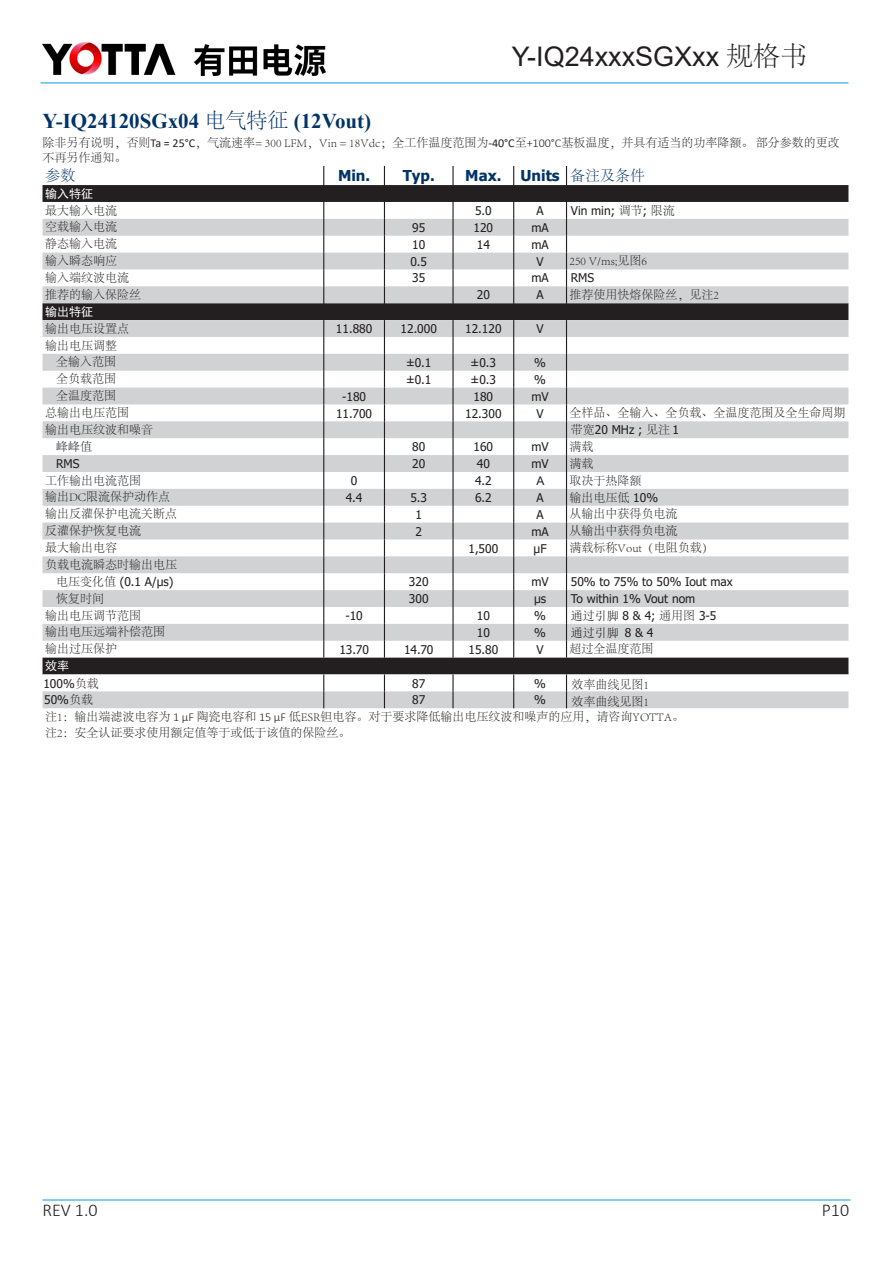
<style>
.page{position:relative;width:893px;height:1263px;background:#fff}
.page>*{position:absolute;margin:0;border:0;box-sizing:border-box;transform-origin:0 0}
.t1{font:27px "Arial";color:#231f20}
.t2{font:700 21px "Times New Roman";color:#036}
.t3{font:300 18px "Calibri";color:#231f20}
.t4{font:700 15px "Tahoma";color:#036}
.t5{font:300 15px "Adobe Song Std";color:#036}
.t6{font:300 12px/14.4px "Adobe Song Std";color:#231f20}
.t7{font:12px "Tahoma";color:#231f20}
.t8{font:12px "Sim Hei";color:#fff}
.t9{font:12px "Sim Sun";color:#231f20}
.t10{font:12px "Arial";color:#231f20}
.s1{font-family:"Adobe Song Std";font-weight:300}
.s2{font-family:"Calibri";font-weight:400}
.s3{font-family:"Calibri"}
.s4{font-family:"Tahoma";font-weight:400}
.s5{font-family:"Sim Sun"}
.s6{font-family:"Tahoma"}
</style>
<div class="page">
<hr style="left:41px;top:83px;width:807px;height:1px;background:#009ee0">
<img style="left:43px;top:43px;width:282px;height:33px">
<hr style="left:43px;top:1199px;width:807px;height:1px;background:#009ee0">
<svg style="left:43px;top:185px;width:805px;height:489px"></svg>
<svg style="left:43px;top:219px;width:805px;height:422px;fill:#d1d2d4"></svg>
<svg style="left:43px;top:708px;width:805px;height:1px"></svg>
<svg style="left:323px;top:166px;width:1px;height:492px"></svg>
<svg style="left:384px;top:166px;width:1px;height:492px"></svg>
<svg style="left:452px;top:166px;width:2px;height:492px"></svg>
<svg style="left:513px;top:166px;width:1px;height:492px"></svg>
<svg style="left:566px;top:166px;width:1px;height:492px"></svg>
<svg style="left:43px;top:674px;width:805px;height:34px"></svg>
<h1 class="t1" style="left:512px;top:38px;width:297px">Y-IQ24xxxSGXxx <span class="s1">规格书</span></h1>
<p class="t2" style="left:43px;top:105px;width:330px">Y-IQ24120SGx04 <span class="s1">电气特征</span> (12Vout)</p>
<p class="t6" style="left:43px;top:136px;width:799px">除非另有说明，否则<span class="s2">Ta = 25°C</span>，气流速率= 300 LFM，Vin = 18Vdc；全工作温度范围为<span class="s2">-40°C</span>至<span class="s3">+100°C</span>基板温度，并具有适当的功率降额。 部分参数的更改不再另作通知。</p>
<p class="t5" style="left:46px;top:167px;width:31px">参数</p>
<p class="t4" style="left:338px;top:165px;width:34px">Min.</p>
<p class="t4" style="left:403px;top:165px;width:33px">Typ.</p>
<p class="t4" style="left:465px;top:165px;width:38px">Max.</p>
<p class="t4" style="left:520px;top:165px;width:41px">Units</p>
<p class="t5" style="left:570px;top:167px;width:76px">备注及条件</p>
<p class="t8" style="left:45px;top:187px;width:49px">输入特征</p>
<p class="t6" style="left:45px;top:203px;width:74px">最大输入电流</p>
<p class="t7" style="left:475px;top:203px;width:18px">5.0</p>
<p class="t7" style="left:536px;top:203px;width:9px">A</p>
<p class="t7" style="left:571px;top:203px;width:105px">Vin min; <span class="s1">调节</span>; <span class="s1">限流</span></p>
<p class="t6" style="left:45px;top:220px;width:74px">空载输入电流</p>
<p class="t7" style="left:412px;top:219px;width:15px">95</p>
<p class="t7" style="left:474px;top:219px;width:21px">120</p>
<p class="t7" style="left:531px;top:219px;width:19px">mA</p>
<p class="t6" style="left:45px;top:237px;width:74px">静态输入电流</p>
<p class="t7" style="left:412px;top:236px;width:15px">10</p>
<p class="t7" style="left:477px;top:236px;width:15px">14</p>
<p class="t7" style="left:531px;top:236px;width:19px">mA</p>
<p class="t6" style="left:45px;top:254px;width:74px">输入瞬态响应</p>
<p class="t7" style="left:410px;top:253px;width:18px">0.5</p>
<p class="t7" style="left:536px;top:253px;width:9px">V</p>
<p class="t6" style="left:570px;top:254px;width:79px">250 V/ms;见图6</p>
<p class="t6" style="left:45px;top:271px;width:86px">输入端纹波电流</p>
<p class="t7" style="left:412px;top:270px;width:15px">35</p>
<p class="t7" style="left:531px;top:270px;width:19px">mA</p>
<p class="t7" style="left:571px;top:270px;width:25px">RMS</p>
<p class="t6" style="left:45px;top:288px;width:98px">推荐的输入保险丝</p>
<p class="t7" style="left:477px;top:287px;width:15px">20</p>
<p class="t7" style="left:536px;top:287px;width:9px">A</p>
<p class="t6" style="left:570px;top:288px;width:151px">推荐使用快熔保险丝，见注2</p>
<p class="t8" style="left:45px;top:305px;width:49px">输出特征</p>
<p class="t6" style="left:45px;top:322px;width:86px">输出电压设置点</p>
<p class="t7" style="left:336px;top:321px;width:38px">11.880</p>
<p class="t7" style="left:401px;top:321px;width:38px">12.000</p>
<p class="t7" style="left:465px;top:321px;width:38px">12.120</p>
<p class="t7" style="left:536px;top:321px;width:9px">V</p>
<p class="t6" style="left:45px;top:338px;width:74px">输出电压调整</p>
<p class="t6" style="left:56px;top:355px;width:61px">全输入范围</p>
<p class="t7" style="left:406px;top:354px;width:27px">±0.1</p>
<p class="t7" style="left:471px;top:354px;width:27px">±0.3</p>
<p class="t7" style="left:534px;top:354px;width:13px">%</p>
<p class="t6" style="left:56px;top:372px;width:61px">全负载范围</p>
<p class="t7" style="left:406px;top:371px;width:27px">±0.1</p>
<p class="t7" style="left:471px;top:371px;width:27px">±0.3</p>
<p class="t7" style="left:534px;top:371px;width:13px">%</p>
<p class="t6" style="left:56px;top:389px;width:61px">全温度范围</p>
<p class="t7" style="left:342px;top:388px;width:26px">-180</p>
<p class="t7" style="left:474px;top:388px;width:21px">180</p>
<p class="t7" style="left:531px;top:388px;width:19px">mV</p>
<p class="t6" style="left:45px;top:406px;width:86px">总输出电压范围</p>
<p class="t7" style="left:336px;top:405px;width:38px">11.700</p>
<p class="t7" style="left:465px;top:405px;width:38px">12.300</p>
<p class="t7" style="left:536px;top:405px;width:9px">V</p>
<p class="t6" style="left:570px;top:406px;width:277px">全样品、全输入、全负载、全温度范围及全生命周期</p>
<p class="t6" style="left:45px;top:423px;width:110px">输出电压纹波和噪音</p>
<p class="t7" style="left:571px;top:422px;width:110px"><span class="s1">带宽</span>20 MHz ; <span class="s1">见注</span> 1</p>
<p class="t6" style="left:56px;top:440px;width:37px">峰峰值</p>
<p class="t7" style="left:412px;top:439px;width:15px">80</p>
<p class="t7" style="left:474px;top:439px;width:21px">160</p>
<p class="t7" style="left:531px;top:439px;width:19px">mV</p>
<p class="t6" style="left:570px;top:440px;width:25px">满载</p>
<p class="t7" style="left:56px;top:456px;width:25px">RMS</p>
<p class="t7" style="left:412px;top:456px;width:15px">20</p>
<p class="t7" style="left:477px;top:456px;width:15px">40</p>
<p class="t7" style="left:531px;top:456px;width:19px">mV</p>
<p class="t6" style="left:570px;top:457px;width:25px">满载</p>
<p class="t6" style="left:45px;top:473px;width:98px">工作输出电流范围</p>
<p class="t7" style="left:351px;top:473px;width:8px">0</p>
<p class="t7" style="left:475px;top:473px;width:18px">4.2</p>
<p class="t10" style="left:536px;top:472px;width:10px">A</p>
<p class="t6" style="left:570px;top:473px;width:73px">取决于热降额</p>
<p class="t6" style="left:45px;top:490px;width:127px">输出DC限流保护动作点</p>
<p class="t7" style="left:346px;top:489px;width:18px">4.4</p>
<p class="t7" style="left:410px;top:489px;width:18px">5.3</p>
<p class="t7" style="left:475px;top:489px;width:18px">6.2</p>
<p class="t7" style="left:536px;top:489px;width:9px">A</p>
<p class="t6" style="left:570px;top:491px;width:90px">输出电压低 <span class="s4">10%</span></p>
<p class="t6" style="left:45px;top:507px;width:134px">输出反灌保护电流关断点</p>
<p class="t7" style="left:415px;top:506px;width:8px">1</p>
<p class="t7" style="left:536px;top:506px;width:9px">A</p>
<p class="t6" style="left:570px;top:507px;width:109px">从输出中获得负电流</p>
<p class="t6" style="left:45px;top:524px;width:98px">反灌保护恢复电流</p>
<p class="t7" style="left:415px;top:523px;width:8px">2</p>
<p class="t7" style="left:531px;top:523px;width:19px">mA</p>
<p class="t6" style="left:570px;top:524px;width:109px">从输出中获得负电流</p>
<p class="t6" style="left:45px;top:541px;width:74px">最大输出电容</p>
<p class="t7" style="left:468px;top:540px;width:31px">1,500</p>
<p class="t7" style="left:534px;top:540px;width:15px">µF</p>
<p class="t6" style="left:570px;top:541px;width:146px">满载标称Vout（电阻负载）</p>
<p class="t6" style="left:45px;top:558px;width:134px">负载电流瞬态时输出电压</p>
<p class="t7" style="left:56px;top:574px;width:119px"><span class="s1">电压变化值</span> (0.1 A/µs)</p>
<p class="t7" style="left:409px;top:574px;width:21px">320</p>
<p class="t7" style="left:531px;top:574px;width:19px">mV</p>
<p class="t7" style="left:571px;top:574px;width:163px">50% to 75% to 50% Iout max</p>
<p class="t6" style="left:56px;top:592px;width:49px">恢复时间</p>
<p class="t7" style="left:409px;top:591px;width:21px">300</p>
<p class="t7" style="left:534px;top:591px;width:14px">µs</p>
<p class="t7" style="left:571px;top:591px;width:126px">To within 1% Vout nom</p>
<p class="t6" style="left:45px;top:608px;width:98px">输出电压调节范围</p>
<p class="t7" style="left:345px;top:608px;width:19px">-10</p>
<p class="t7" style="left:477px;top:608px;width:15px">10</p>
<p class="t7" style="left:534px;top:608px;width:13px">%</p>
<p class="t7" style="left:571px;top:608px;width:147px"><span class="s5">通过引脚</span> 8 &amp; 4; <span class="s1">通用图</span> 3-5</p>
<p class="t6" style="left:45px;top:625px;width:122px">输出电压远端补偿范围</p>
<p class="t7" style="left:477px;top:624px;width:15px">10</p>
<p class="t7" style="left:534px;top:624px;width:13px">%</p>
<p class="t9" style="left:571px;top:627px;width:84px">通过引脚 <span class="s6">8 &amp; 4</span></p>
<p class="t6" style="left:45px;top:642px;width:74px">输出过压保护</p>
<p class="t7" style="left:339px;top:641px;width:31px">13.70</p>
<p class="t7" style="left:404px;top:641px;width:31px">14.70</p>
<p class="t7" style="left:468px;top:641px;width:31px">15.80</p>
<p class="t7" style="left:536px;top:641px;width:9px">V</p>
<p class="t6" style="left:570px;top:642px;width:85px">超过全温度范围</p>
<p class="t8" style="left:45px;top:660px;width:25px">效率</p>
<p class="t7" style="left:43px;top:675px;width:57px">100%<span class="s1">负载</span></p>
<p class="t7" style="left:412px;top:675px;width:15px">87</p>
<p class="t7" style="left:534px;top:675px;width:13px">%</p>
<p class="t6" style="left:572px;top:678px;width:79px">效率曲线见图1</p>
<p class="t7" style="left:44px;top:692px;width:50px">50%<span class="s1">负载</span></p>
<p class="t7" style="left:412px;top:692px;width:15px">87</p>
<p class="t7" style="left:534px;top:692px;width:13px">%</p>
<p class="t6" style="left:572px;top:695px;width:79px">效率曲线见图1</p>
<p class="t6" style="left:45px;top:710px;width:641px">注1：输出端滤波电容为 <span class="s3">1 µF</span> 陶瓷电容和 <span class="s3">15 µF</span> 低ESR钽电容。对于要求降低输出电压纹波和噪声的应用，请咨询YOTTA。</p>
<p class="t6" style="left:45px;top:726px;width:307px">注2：安全认证要求使用额定值等于或低于该值的保险丝。</p>
<h3 class="t3" style="left:43px;top:1198px;width:57px">REV 1.0</h3>
<h3 class="t3" style="left:822px;top:1198px;width:29px">P10</h3>
</div>
